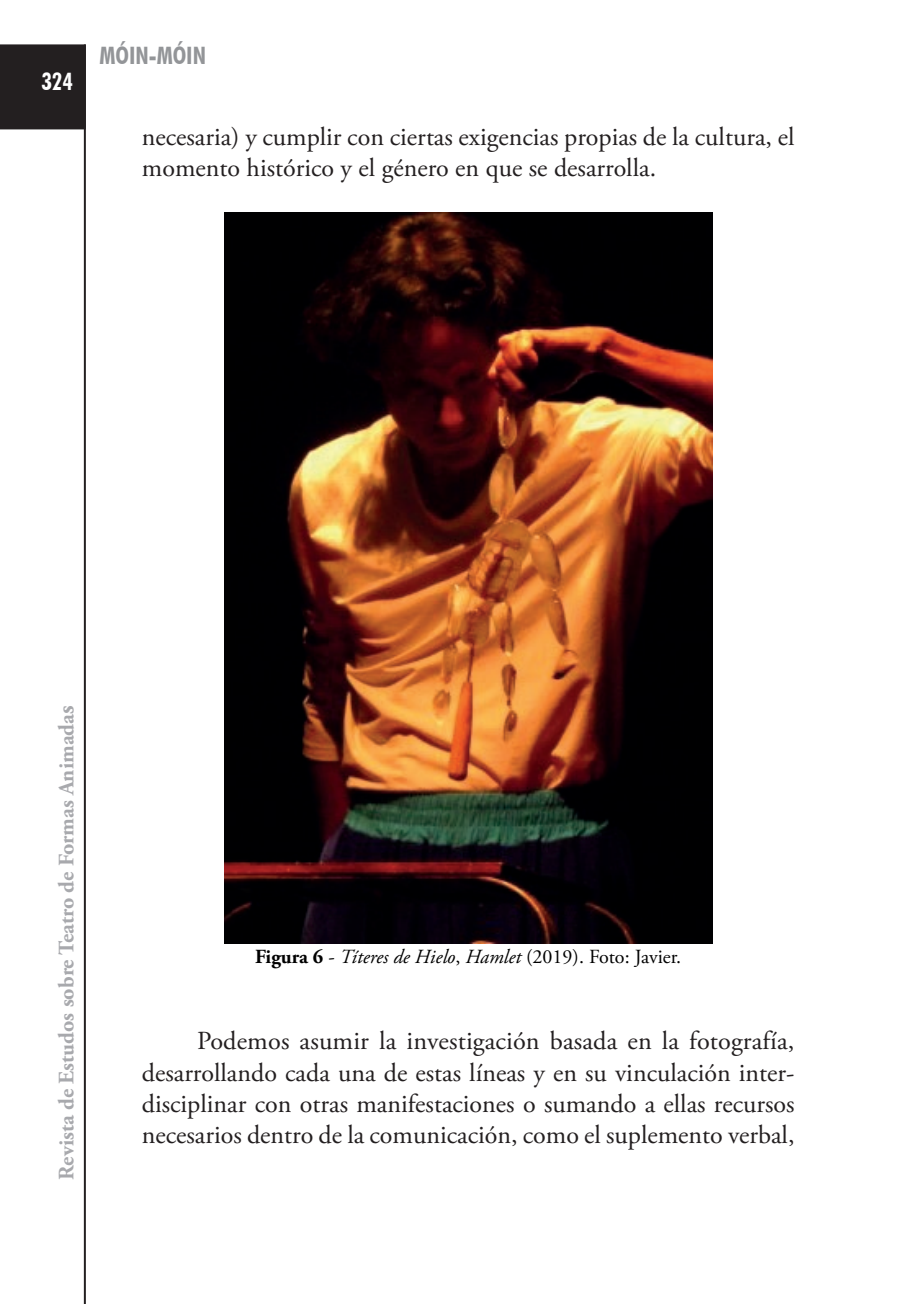
<style>
.page{position:relative;width:908px;height:1304px;background:#fff}
.page>*{position:absolute;margin:0;border:0;box-sizing:border-box;transform-origin:0 0}
.t1{font:26px/31.2px "Adobe Garamond Pro";color:#231f20}
.t2{font:700 condensed 24px "Futura BT";color:#939598}
.t3{font:700 condensed 24px "Futura BT";color:#fff}
.t4{font:700 22px "Adobe Garamond Pro";color:#a8a9ad}
.t5{font:20px "Adobe Garamond Pro";color:#000}
.s1{font-size:24px}
.s2{font-weight:700}
.s3{font-style:italic}
</style>
<div class="page">
<div style="left:0;top:44px;width:84px;height:85px;background:#231f20"></div>
<hr style="left:84px;top:44px;width:2px;height:1260px;background:#231f20">
<img style="left:224px;top:212px;width:488px;height:731px">
<p class="t3" style="left:41px;top:67px;width:33px">324</p>
<p class="t2" style="left:99px;top:41px;width:108px">MÓIN-MÓIN</p>
<p class="t1" style="left:142px;top:122px;width:653px">necesaria) y cumplir con ciertas exigencias propias de la cultura, el momento histórico y el género en que se desarrolla.</p>
<p class="t4" style="left:54px;top:1180px;width:476px;rotate:-90deg">Revista de Estudos sobre Teatro de Formas Animada<span class="s1">s</span></p>
<p class="t5" style="left:255px;top:945px;width:427px"><span class="s2">Figura 6</span> - <span class="s3">Títeres de Hielo</span>, <span class="s3">Hamlet</span> (2019). Foto: Javier.</p>
<p class="t1" style="left:142px;top:1026px;width:654px;text-align:justify;text-indent:55px">Podemos asumir la investigación basada en la fotografía, desarrollando cada una de estas líneas y en su vinculación inter&shy;disciplinar con otras manifestaciones o sumando a ellas recursos necesarios dentro de la comunicación, como el suplemento verbal,</p>
</div>
